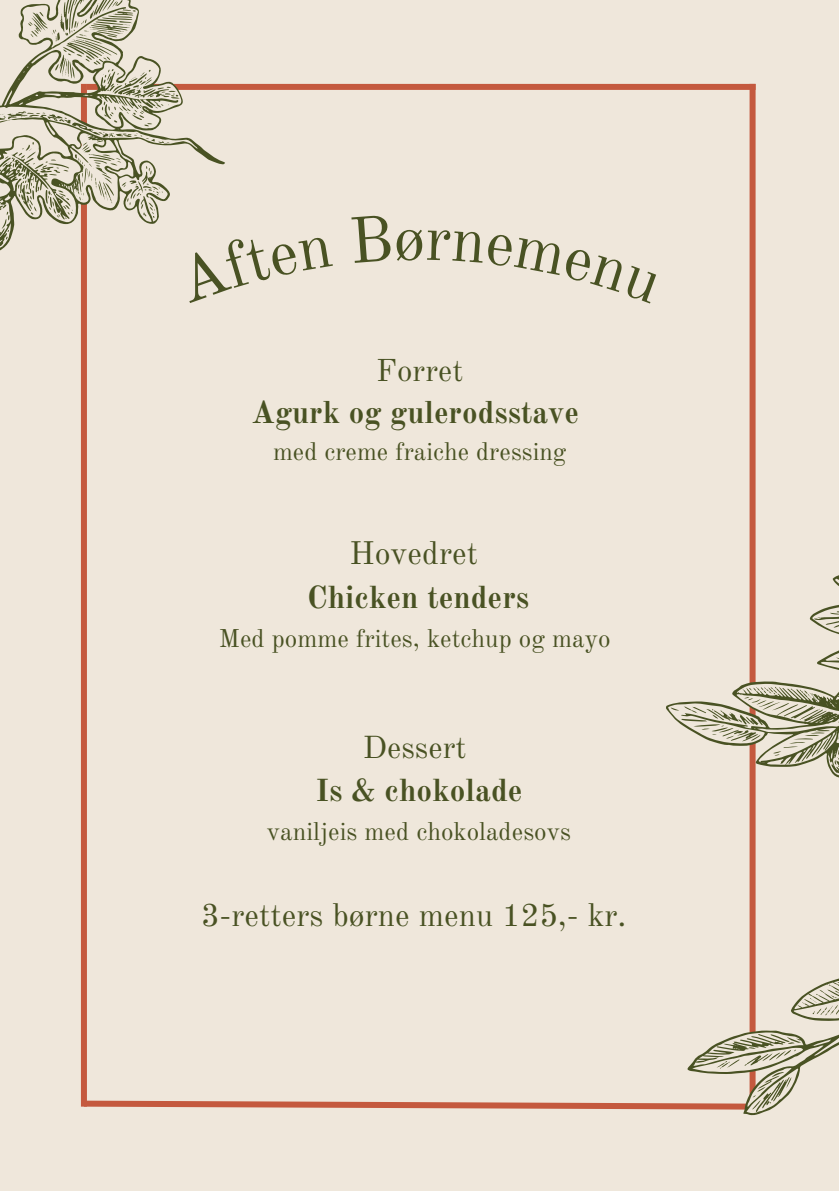
<style>
.page{position:relative;width:839px;height:1191px;background:#fff}
.page>*{position:absolute;margin:0;border:0;box-sizing:border-box;transform-origin:0 0}
.t1{font:32px "Old Standard";color:#495223}
.t2{font:700 31.2px "Old Standard";color:#495223}
.t3{font:31.2px "Old Standard";color:#495223}
.t4{font:700 31px "Old Standard";color:#495223}
.t5{font:31px "Old Standard";color:#495223}
.t6{font:25.2px "Old Standard";color:#495223}
.t7{font:25px "Old Standard";color:#495223}
</style>
<div class="page">
<div style="left:0;top:0;width:838px;height:1191px;background:#efe7db"></div>
<div style="left:81px;top:84px;width:6px;height:1023px;background:#c4593e"></div>
<div style="left:87px;top:84px;width:668px;height:6px;background:#c4593e"></div>
<svg style="left:81px;top:1100px;width:490px;height:9px"></svg>
<div style="left:749px;top:84px;width:6px;height:1023px;background:#c4593e"></div>
<svg style="left:0;top:0;width:292px;height:251px"></svg>
<svg style="left:571px;top:354px;width:267px;height:762px"></svg>
<svg style="left:174px;top:236px;width:118px;height:15px"></svg>
<h2 class="t5" style="left:376px;top:351px;width:88px">Forret</h2>
<p class="t4" style="left:252px;top:393px;width:329px">Agurk og gulerodsstave</p>
<p class="t7" style="left:273px;top:437px;width:295px">med creme fraiche dressing</p>
<p class="t1" style="left:349px;top:534px;width:130px">Hovedret</p>
<p class="t2" style="left:307px;top:578px;width:224px">Chicken tenders</p>
<p class="t6" style="left:219px;top:623px;width:393px">Med pomme frites, ketchup og mayo</p>
<p class="t3" style="left:362px;top:728px;width:105px">Dessert</p>
<p class="t2" style="left:315px;top:772px;width:209px">Is &amp; chokolade</p>
<p class="t6" style="left:267px;top:816px;width:306px">vaniljeis med chokoladesovs</p>
<p class="t1" style="left:201px;top:896px;width:427px">3-retters børne menu 125,- kr.</p>
</div>
